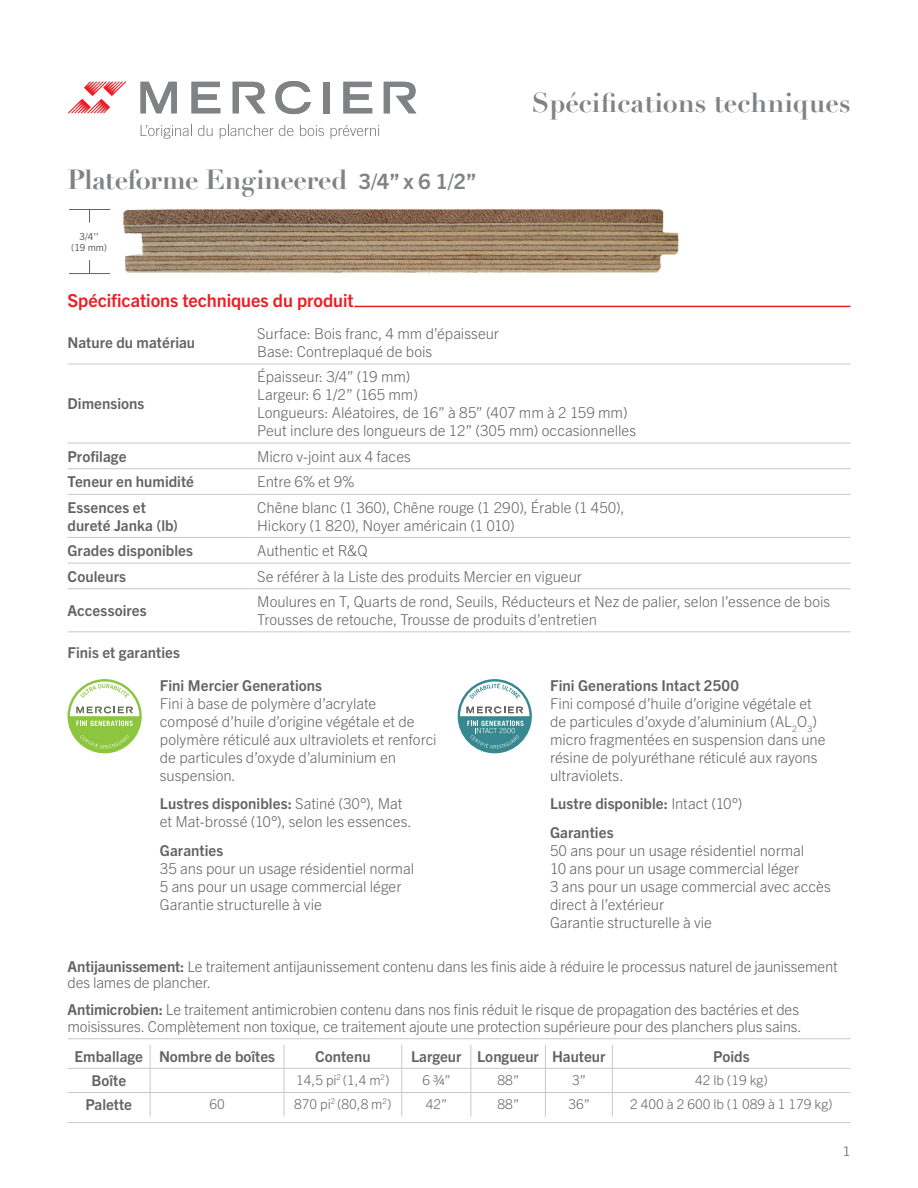
<style>
.page{position:relative;width:918px;height:1188px;background:#fff}
.page>*{position:absolute;margin:0;border:0;box-sizing:border-box;transform-origin:0 0}
.Titres{font:700 27px "Didot";letter-spacing:-.02em;color:#808285}
.Titres-2{font:700 27px "Didot";color:#808285}
.Textes{font:700 18px "Trade Gothic Next LT Pro";letter-spacing:-.005em;color:#ee1d23}
.Textes-2{font:300 15px/18px "Trade Gothic Next LT Pro";letter-spacing:-.005em;color:#636366}
.Textes-3{font:700 15px/18px "Trade Gothic Next LT Pro";color:#636366}
.t1{font:300 13.5px "Trade Gothic Next LT Pro";color:#636366}
.Textes-4{font:13.5px "Trade Gothic Next LT Pro";color:#808285}
.t2{font:9.75px "Trade Gothic Next LT Pro";color:#636366}
.s1{font-family:"Trade Gothic Next LT Pro";font-size:21.15px}
.s2{font-weight:700}
.s3{font-weight:300}
</style>
<div class="page">
<img style="left:123px;top:209px;width:556px;height:64px">
<hr style="left:68px;top:364px;width:183px;height:1px;background:#c7c8ca">
<hr style="left:251px;top:364px;width:599px;height:1px;background:#c7c8ca">
<hr style="left:68px;top:443px;width:183px;height:1px;background:#c7c8ca">
<hr style="left:251px;top:443px;width:599px;height:1px;background:#c7c8ca">
<hr style="left:68px;top:468px;width:183px;height:1px;background:#c7c8ca">
<hr style="left:251px;top:468px;width:599px;height:1px;background:#c7c8ca">
<hr style="left:68px;top:494px;width:183px;height:1px;background:#c7c8ca">
<hr style="left:251px;top:494px;width:599px;height:1px;background:#c7c8ca">
<hr style="left:68px;top:537px;width:183px;height:1px;background:#c7c8ca">
<hr style="left:251px;top:537px;width:599px;height:1px;background:#c7c8ca">
<hr style="left:68px;top:563px;width:183px;height:1px;background:#c7c8ca">
<hr style="left:251px;top:563px;width:599px;height:1px;background:#c7c8ca">
<hr style="left:68px;top:588px;width:183px;height:1px;background:#c7c8ca">
<hr style="left:251px;top:588px;width:599px;height:1px;background:#c7c8ca">
<hr style="left:68px;top:631px;width:183px;height:1px;background:#c7c8ca">
<hr style="left:68px;top:1038px;width:183px;height:1px;background:#c7c8ca">
<hr style="left:251px;top:1038px;width:599px;height:1px;background:#c7c8ca">
<hr style="left:251px;top:631px;width:599px;height:1px;background:#c7c8ca">
<hr style="left:68px;top:1122px;width:183px;height:1px;background:#c7c8ca">
<hr style="left:251px;top:1122px;width:599px;height:1px;background:#c7c8ca">
<svg style="left:68px;top:679px;width:74px;height:74px"></svg>
<svg style="left:458px;top:679px;width:74px;height:74px"></svg>
<hr style="left:68px;top:1068px;width:82px;height:1px;background:#c7c8ca">
<hr style="left:150px;top:1068px;width:134px;height:1px;background:#c7c8ca">
<hr style="left:284px;top:1068px;width:118px;height:1px;background:#c7c8ca">
<hr style="left:402px;top:1068px;width:69px;height:1px;background:#c7c8ca">
<hr style="left:471px;top:1068px;width:74px;height:1px;background:#c7c8ca">
<hr style="left:545px;top:1068px;width:67px;height:1px;background:#c7c8ca">
<hr style="left:612px;top:1068px;width:238px;height:1px;background:#c7c8ca">
<hr style="left:68px;top:1092px;width:82px;height:1px;background:#c7c8ca">
<hr style="left:150px;top:1092px;width:134px;height:1px;background:#c7c8ca">
<svg style="left:150px;top:1045px;width:1px;height:72px"></svg>
<hr style="left:284px;top:1092px;width:118px;height:1px;background:#c7c8ca">
<svg style="left:284px;top:1045px;width:1px;height:72px"></svg>
<hr style="left:402px;top:1092px;width:69px;height:1px;background:#c7c8ca">
<svg style="left:402px;top:1045px;width:1px;height:71px"></svg>
<hr style="left:471px;top:1092px;width:74px;height:1px;background:#c7c8ca">
<svg style="left:471px;top:1045px;width:1px;height:72px"></svg>
<hr style="left:545px;top:1092px;width:67px;height:1px;background:#c7c8ca">
<svg style="left:545px;top:1045px;width:1px;height:72px"></svg>
<hr style="left:612px;top:1092px;width:238px;height:1px;background:#c7c8ca">
<svg style="left:612px;top:1045px;width:1px;height:72px"></svg>
<hr style="left:69px;top:209px;width:41px;height:1px;background:#636366">
<hr style="left:69px;top:273px;width:41px;height:1px;background:#636366">
<svg style="left:89px;top:210px;width:1px;height:13px"></svg>
<svg style="left:89px;top:260px;width:1px;height:13px"></svg>
<hr style="left:354px;top:306px;width:496px;height:1px;background:#ee1d23">
<svg style="left:68px;top:82px;width:58px;height:31px"></svg>
<svg style="left:141px;top:82px;width:36px;height:31px"></svg>
<svg style="left:192px;top:82px;width:28px;height:31px"></svg>
<svg style="left:384px;top:82px;width:32px;height:31px"></svg>
<svg style="left:233px;top:82px;width:32px;height:31px"></svg>
<svg style="left:275px;top:81px;width:36px;height:33px"></svg>
<div style="left:323px;top:82px;width:6px;height:31px;background:#808285"></div>
<svg style="left:343px;top:82px;width:29px;height:31px"></svg>
<svg style="left:141px;top:125px;width:51px;height:14px"></svg>
<svg style="left:198px;top:125px;width:15px;height:11px"></svg>
<svg style="left:220px;top:125px;width:74px;height:14px"></svg>
<svg style="left:300px;top:125px;width:24px;height:11px"></svg>
<svg style="left:330px;top:125px;width:49px;height:14px"></svg>
<p class="Titres" style="left:68px;top:162px;width:411px">Plateforme Engineered <span class="s1">3/4” x 6 1/2”</span></p>
<p class="t2" style="left:79px;top:230px;width:21px">3/4’’</p>
<p class="t2" style="left:71px;top:241px;width:38px">(19 mm)</p>
<p class="Titres-2" style="left:532px;top:85px;width:320px">Spécifications techniques</p>
<p class="Textes" style="left:68px;top:288px;width:288px">Spécifications techniques du produit</p>
<p class="Textes-3" style="left:68px;top:333px;width:129px">Nature du matériau</p>
<p class="Textes-2" style="left:257px;top:324px;width:243px">Surface: Bois franc, 4 mm d’épaisseur<br>Base: Contreplaqué de bois</p>
<p class="Textes-3" style="left:68px;top:394px;width:78px">Dimensions</p>
<p class="Textes-2" style="left:257px;top:367px;width:380px">Épaisseur: 3/4” (19 mm)<br>Largeur: 6 1/2” (165 mm)<br>Longueurs: Aléatoires, de 16” à 85” (407 mm à 2 159 mm)<br>Peut inclure des longueurs de 12” (305 mm) occasionnelles</p>
<p class="Textes-3" style="left:68px;top:446px;width:60px">Profilage</p>
<p class="Textes-2" style="left:257px;top:446px;width:155px">Micro v-joint aux 4 faces</p>
<p class="Textes-3" style="left:68px;top:472px;width:128px">Teneur en humidité</p>
<p class="Textes-2" style="left:257px;top:472px;width:99px">Entre 6% et 9%</p>
<p class="Textes-3" style="left:68px;top:497px;width:112px">Essences et dureté Janka (lb)</p>
<p class="Textes-2" style="left:257px;top:497px;width:369px">Chêne blanc (1 360), Chêne rouge (1 290), Érable (1 450),<br>Hickory (1 820), Noyer américain (1 010)</p>
<p class="Textes-3" style="left:68px;top:541px;width:127px">Grades disponibles</p>
<p class="Textes-2" style="left:257px;top:541px;width:112px">Authentic et R&amp;Q</p>
<p class="Textes-3" style="left:68px;top:566px;width:60px">Couleurs</p>
<p class="Textes-2" style="left:257px;top:566px;width:326px">Se référer à la Liste des produits Mercier en vigueur</p>
<p class="Textes-3" style="left:68px;top:601px;width:81px">Accessoires</p>
<p class="Textes-2" style="left:257px;top:592px;width:574px">Moulures en T, Quarts de rond, Seuils, Réducteurs et Nez de palier, selon l’essence de bois<br>Trousses de retouche, Trousse de produits d’entretien</p>
<p class="Textes-3" style="left:68px;top:642px;width:114px">Finis et garanties</p>
<p class="Textes-2" style="left:160px;top:675px;width:278px"><span class="s2">Fini Mercier Generations<br></span>Fini à base de polymère d’acrylate composé d’huile d’origine végétale et de polymère réticulé aux ultraviolets et renforci de particules d’oxyde d’aluminium en suspension.</p>
<p class="Textes-2" style="left:160px;top:794px;width:253px"><span class="s2">Lustres disponibles:</span> Satiné (30°), Mat et Mat-brossé (10°), selon les essences.</p>
<p class="Textes-2" style="left:160px;top:841px;width:256px"><span class="s2">Garanties<br></span>35 ans pour un usage résidentiel normal<br>5 ans pour un usage commercial léger<br>Garantie structurelle à vie</p>
<p class="Textes-2" style="left:550px;top:675px;width:277px"><span class="s2">Fini Generations Intact 2500<br></span>Fini composé d’huile d’origine végétale et de particules d’oxyde d’aluminium (AL<sub>2</sub>O<sub>3</sub>) micro fragmentées en suspension dans une résine de polyuréthane réticulé aux rayons ultraviolets.</p>
<p class="Textes-3" style="left:550px;top:794px;width:194px">Lustre disponible: <span class="s3">Intact (10°)</span></p>
<p class="Textes-2" style="left:550px;top:823px;width:282px"><span class="s2">Garanties<br></span>50 ans pour un usage résidentiel normal<br>10 ans pour un usage commercial léger<br>3 ans pour un usage commercial avec accès direct à l’extérieur<br>Garantie structurelle à vie</p>
<p class="Textes-2" style="left:68px;top:957px;width:772px;line-height:16.5px"><span class="s2">Antijaunissement:</span> Le traitement antijaunissement contenu dans les finis aide à réduire le processus naturel de jaunissement des lames de plancher.</p>
<p class="Textes-2" style="left:68px;top:1001px;width:736px;line-height:16.5px"><span class="s2">Antimicrobien:</span> Le traitement antimicrobien contenu dans nos finis réduit le risque de propagation des bactéries et des moisissures. Complètement non toxique, ce traitement ajoute une protection supérieure pour des planchers plus sains.</p>
<p class="Textes-3" style="left:75px;top:1047px;width:70px">Emballage</p>
<p class="Textes-3" style="left:159px;top:1047px;width:118px">Nombre de boîtes</p>
<p class="Textes-3" style="left:315px;top:1047px;width:57px">Contenu</p>
<p class="Textes-3" style="left:411px;top:1047px;width:52px">Largeur</p>
<p class="Textes-3" style="left:477px;top:1047px;width:63px">Longueur</p>
<p class="Textes-3" style="left:552px;top:1047px;width:55px">Hauteur</p>
<p class="Textes-3" style="left:713px;top:1047px;width:38px">Poids</p>
<p class="Textes-3" style="left:92px;top:1070px;width:36px">Boîte</p>
<p class="t1" style="left:296px;top:1070px;width:95px">14,5 pi<sup>2</sup> (1,4 m<sup>2</sup>)</p>
<p class="t1" style="left:422px;top:1070px;width:30px">6 ¾”</p>
<p class="t1" style="left:498px;top:1070px;width:23px">88”</p>
<p class="t1" style="left:572px;top:1070px;width:15px">3”</p>
<p class="t1" style="left:695px;top:1070px;width:74px">42 lb (19 kg)</p>
<p class="Textes-3" style="left:86px;top:1095px;width:48px">Palette</p>
<p class="t1" style="left:209px;top:1095px;width:17px">60</p>
<p class="t1" style="left:294px;top:1095px;width:99px">870 pi<sup>2</sup> (80,8 m<sup>2</sup>)</p>
<p class="t1" style="left:426px;top:1095px;width:23px">42”</p>
<p class="t1" style="left:498px;top:1095px;width:23px">88”</p>
<p class="t1" style="left:568px;top:1095px;width:23px">36”</p>
<p class="t1" style="left:630px;top:1095px;width:204px">2 400 à 2 600 lb (1 089 à 1 179 kg)</p>
<p class="Textes-4" style="left:843px;top:1142px;width:9px">1</p>
</div>
